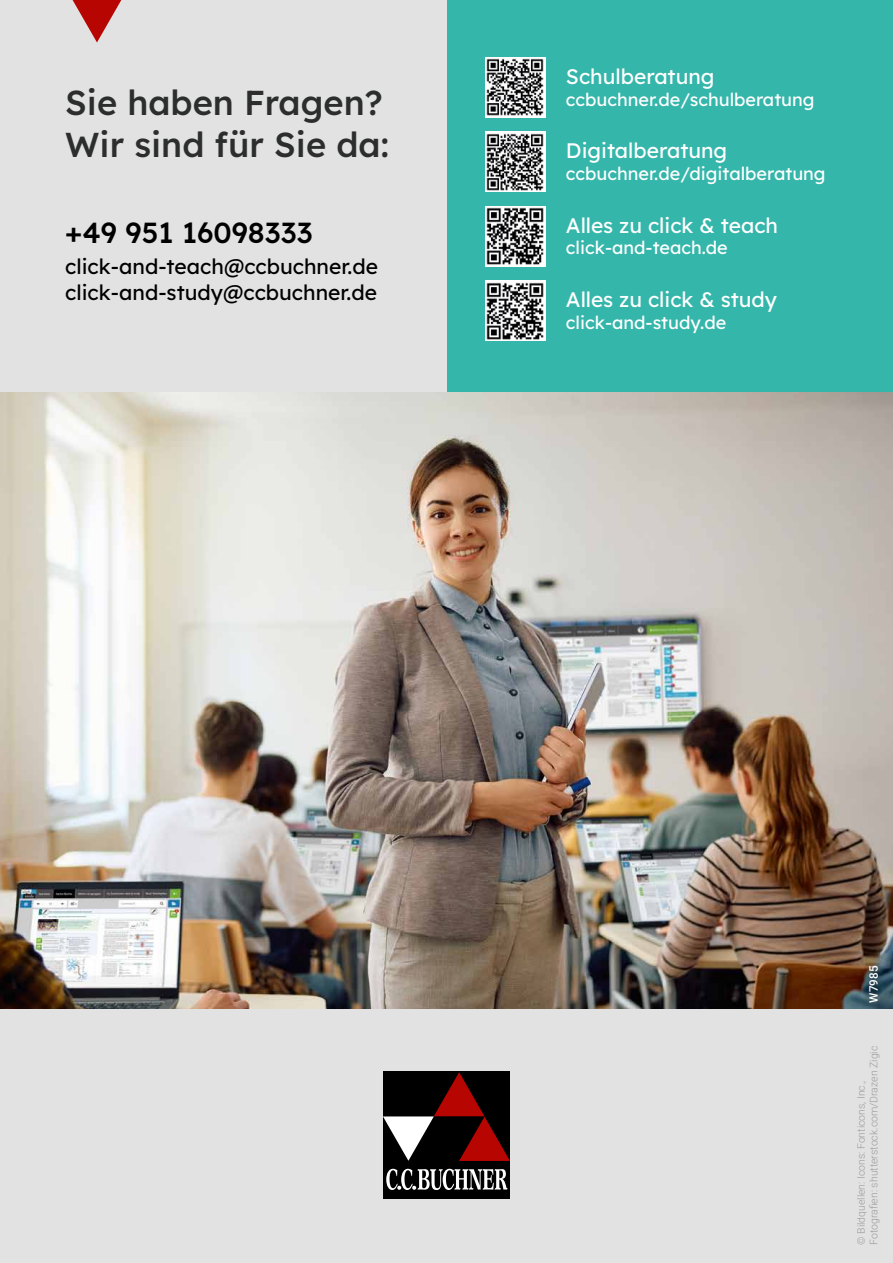
<style>
.page{position:relative;width:893px;height:1263px;background:#fff}
.page>*{position:absolute;margin:0;border:0;box-sizing:border-box;transform-origin:0 0}
.t1{font:500 34.5px/41.4px "Lexend";color:#2c2d2d}
.t2{font:500 28.95px "Lexend";color:#000}
.t3{font:21px "Lexend";color:#fff}
.t4{font:21px/25.2px "Lexend";color:#000}
.t5{font:18px "Lexend";color:#fff}
.t6{font:500 11.7px "Roboto";color:#fff}
.t7{font:300 10.5px/12.6px "Roboto";color:#b1b1b1}
</style>
<div class="page">
<img style="left:0;top:391px;width:893px;height:619px">
<div style="left:446px;top:0;width:447px;height:391px;background:#35b6aa"></div>
<div style="left:0;top:0;width:446px;height:391px;background:#e3e2e2"></div>
<div style="left:0;top:1010px;width:893px;height:253px;background:#e3e2e2"></div>
<div style="left:383px;top:1071px;width:127px;height:128px;background:#000"></div>
<svg style="left:383px;top:1072px;width:127px;height:89px"></svg>
<svg style="left:386px;top:1169px;width:122px;height:21px"></svg>
<img style="left:485px;top:57px;width:60px;height:60px">
<img style="left:485px;top:132px;width:60px;height:60px">
<img style="left:485px;top:206px;width:60px;height:60px">
<img style="left:485px;top:281px;width:60px;height:60px">
<div style="left:861px;top:958px;width:25px;height:51px;background:#000;opacity:.75"></div>
<svg style="left:73px;top:0;width:48px;height:42px"></svg>
<h1 class="t1" style="left:65px;top:80px;width:325px">Sie haben Fragen?<br>Wir sind für Sie da:</h1>
<h2 class="t2" style="left:65px;top:211px;width:249px">+49 951 16098333</h2>
<p class="t4" style="left:65px;top:253px;width:314px">click-and-teach@ccbuchner.de click-and-study@ccbuchner.de</p>
<p class="t3" style="left:566px;top:61px;width:150px">Schulberatung</p>
<p class="t5" style="left:566px;top:86px;width:250px">ccbuchner.de/schulberatung</p>
<p class="t3" style="left:566px;top:136px;width:163px">Digitalberatung</p>
<p class="t5" style="left:566px;top:160px;width:261px">ccbuchner.de/digitalberatung</p>
<p class="t3" style="left:566px;top:210px;width:214px">Alles zu click &amp; teach</p>
<p class="t5" style="left:566px;top:235px;width:163px">click-and-teach.de</p>
<p class="t3" style="left:566px;top:284px;width:213px">Alles zu click &amp; study</p>
<p class="t5" style="left:566px;top:309px;width:162px">click-and-study.de</p>
<p class="t6" style="left:865px;top:1002px;width:38px;rotate:-90deg">W7985</p>
<p class="t7" style="left:854px;top:1245px;width:200px;rotate:-90deg">© Bildquellen: Icons: Fonticons, Inc.,<br>Fotografien: shutterstock.com/Drazen Zigic</p>
</div>
